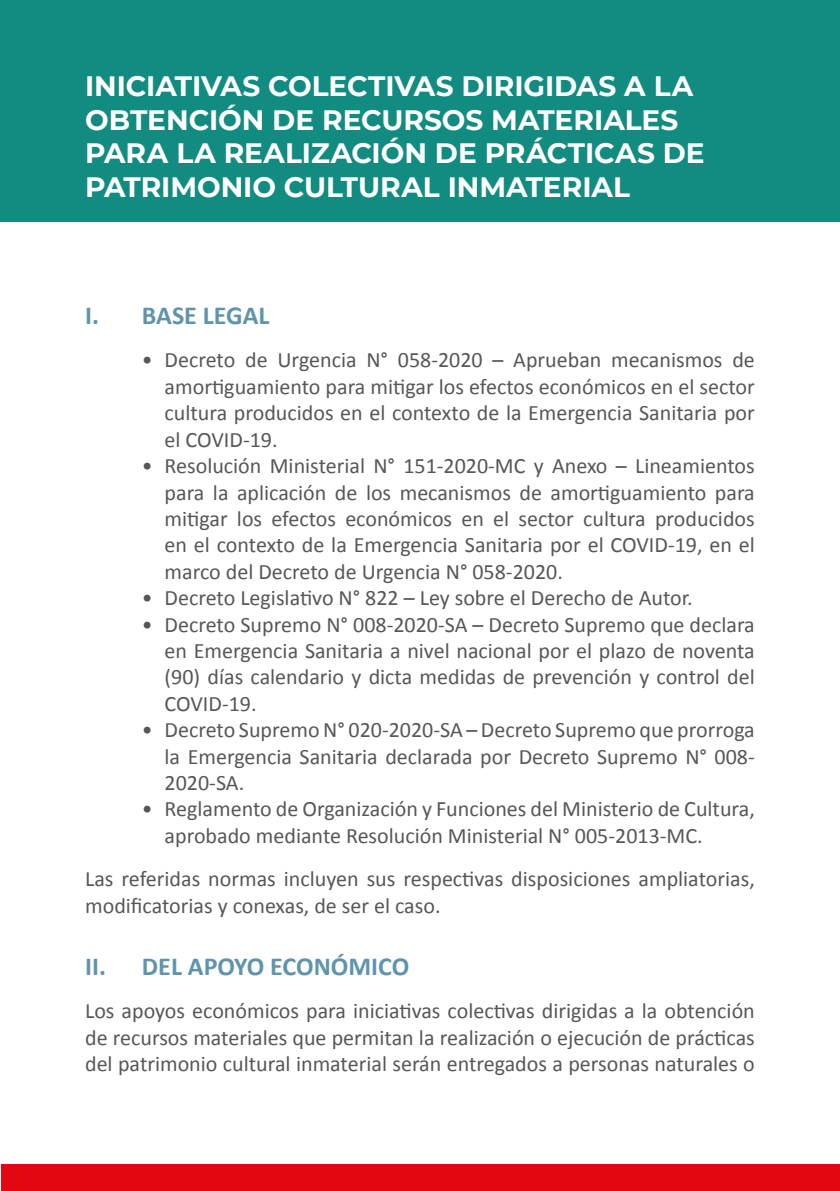
<style>
.page{position:relative;width:840px;height:1191px;background:#fff}
.page>*{position:absolute;margin:0;border:0;box-sizing:border-box;transform-origin:0 0}
.t1{font:700 28px/33.6px "Montserrat";letter-spacing:-.005em;color:#fff}
.t2{font:700 26px "Calibri";color:#5f94ac}
.t3{font:22px/26.4px "Calibri";color:#575756;text-align:justify}
</style>
<div class="page">
<div style="left:1px;top:1163px;width:838px;height:28px;background:#e30613"></div>
<div style="left:0;top:0;width:839px;height:221px;background:#128c80"></div>
<p class="t1" style="left:85px;top:68px;width:620px">INICIATIVAS COLECTIVAS DIRIGIDAS A LA OBTENCIÓN DE RECURSOS MATERIALES PARA LA REALIZACIÓN DE PRÁCTICAS DE PATRIMONIO CULTURAL INMATERIAL</p>
<p class="t2" style="left:85px;top:299px;width:186px">I. BASE LEGAL</p>
<p class="t3" style="left:164px;top:347px;width:591px;text-indent:-23px">• Decreto de Urgencia N° 058-2020 – Aprueban mecanismos de amortiguamiento para mitigar los efectos económicos en el sector cultura producidos en el contexto de la Emergencia Sanitaria por el COVID-19.</p>
<p class="t3" style="left:164px;top:453px;width:591px;text-indent:-23px">• Resolución Ministerial N° 151-2020-MC y Anexo – Lineamientos para la aplicación de los mecanismos de amortiguamiento para mitigar los efectos económicos en el sector cultura producidos en el contexto de la Emergencia Sanitaria por el COVID-19, en el marco del Decreto de Urgencia N° 058-2020.</p>
<p class="t3" style="left:142px;top:585px;width:552px">• Decreto Legislativo N° 822 – Ley sobre el Derecho de Autor.</p>
<p class="t3" style="left:164px;top:611px;width:591px;text-indent:-23px">• Decreto Supremo N° 008-2020-SA – Decreto Supremo que declara en Emergencia Sanitaria a nivel nacional por el plazo de noventa (90) días calendario y dicta medidas de prevención y control del COVID-19.</p>
<p class="t3" style="left:164px;top:717px;width:591px;text-indent:-23px">• Decreto Supremo N° 020-2020-SA – Decreto Supremo que prorroga la Emergencia Sanitaria declarada por Decreto Supremo N° 008- 2020-SA.</p>
<p class="t3" style="left:164px;top:796px;width:591px;text-indent:-23px">• Reglamento de Organización y Funciones del Ministerio de Cultura, aprobado mediante Resolución Ministerial N° 005-2013-MC.</p>
<p class="t3" style="left:85px;top:866px;width:670px">Las referidas normas incluyen sus respectivas disposiciones ampliatorias, modificatorias y conexas, de ser el caso.</p>
<p class="t2" style="left:85px;top:949px;width:325px">II. DEL APOYO ECONÓMICO</p>
<p class="t3" style="left:85px;top:997px;width:670px">Los apoyos económicos para iniciativas colectivas dirigidas a la obtención de recursos materiales que permitan la realización o ejecución de prácticas del patrimonio cultural inmaterial serán entregados a personas naturales o</p>
</div>
